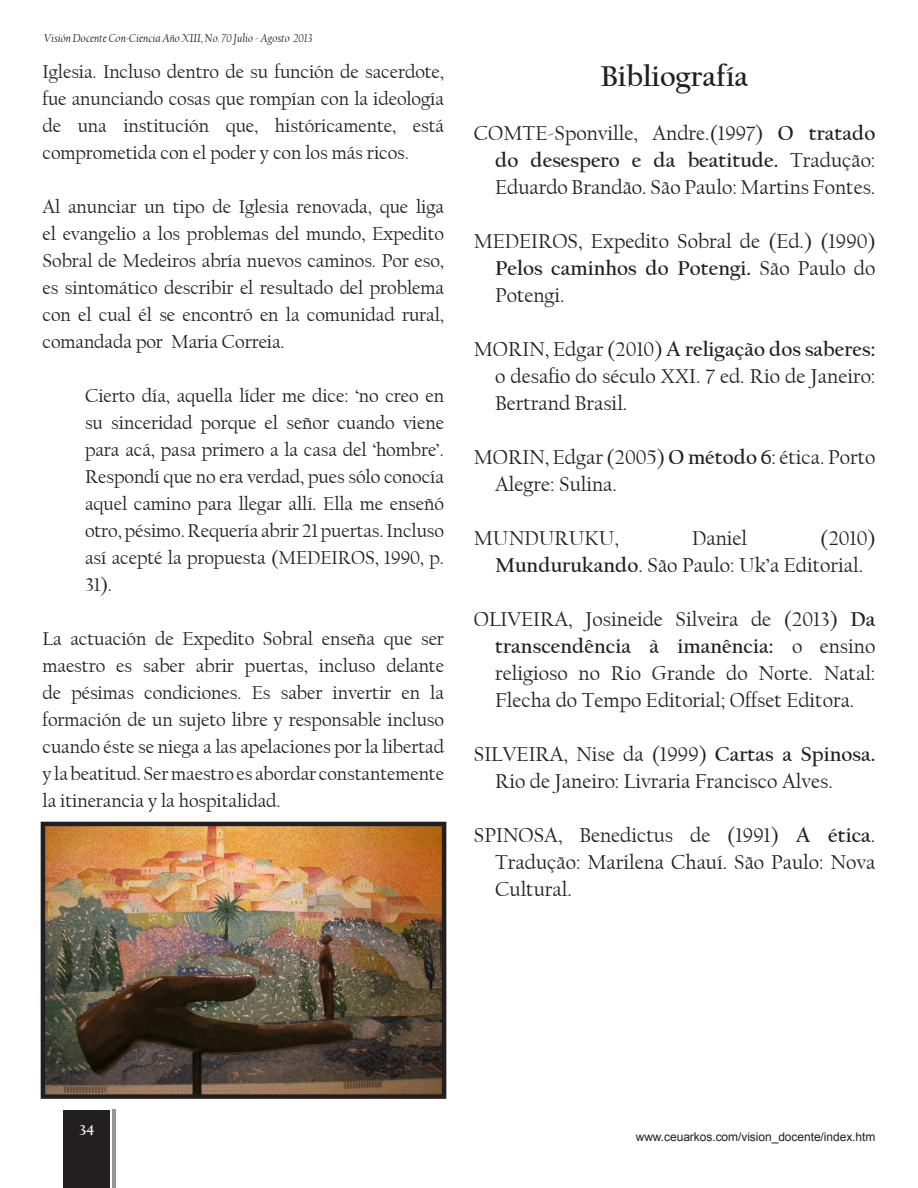
<style>
.page{position:relative;width:918px;height:1188px;background:#fff}
.page>*{position:absolute;margin:0;border:0;box-sizing:border-box;transform-origin:0 0}
.t1{font:700 30px "Californian FB";color:#231f20}
.t2{font:21px/27px "Californian FB";color:#231f20;text-align:justify}
.t3{font:19.5px/27px "Californian FB";letter-spacing:-.005em;color:#231f20;text-align:justify}
.t4{font:700 15px "Californian FB";color:#fff}
.t5{font:italic 12px "Californian FB";letter-spacing:-.005em;color:#231f20}
.t6{font:12px "Arial";letter-spacing:-.005em;color:#231f20}
.s1{font-weight:700}
</style>
<div class="page">
<div style="left:64px;top:1110px;width:46px;height:78px;background:#231f20"></div>
<hr style="left:113px;top:1110px;width:3px;height:78px;background:#939598">
<img style="left:46px;top:827px;width:395px;height:267px">
<div style="left:41px;top:822px;width:405px;height:277px;border:4px solid #231f20"></div>
<p class="t5" style="left:44px;top:31px;width:270px">Visión Docente Con-Ciencia Año XIII, No. 70 Julio - Agosto 2013</p>
<p class="t3" style="left:43px;top:59px;width:403px">Iglesia. Incluso dentro de su función de sacerdote, fue anunciando cosas que rompían con la ideología de una institución que, históricamente, está comprometida con el poder y con los más ricos.</p>
<p class="t3" style="left:43px;top:194px;width:403px">Al anunciar un tipo de Iglesia renovada, que liga el evangelio a los problemas del mundo, Expedito Sobral de Medeiros abría nuevos caminos. Por eso, es sintomático describir el resultado del problema con el cual él se encontró en la comunidad rural, comandada por Maria Correia.</p>
<p class="t3" style="left:85px;top:383px;width:361px">Cierto día, aquella líder me dice: ‘no creo en su sinceridad porque el señor cuando viene para acá, pasa primero a la casa del ‘hombre’.<br>Respondí que no era verdad, pues sólo conocía aquel camino para llegar allí. Ella me enseñó otro, pésimo. Requería abrir 21 puertas. Incluso así acepté la propuesta (MEDEIROS, 1990, p.<br>31).</p>
<p class="t3" style="left:43px;top:626px;width:403px">La actuación de Expedito Sobral enseña que ser maestro es saber abrir puertas, incluso delante de pésimas condiciones. Es saber invertir en la formación de un sujeto libre y responsable incluso cuando éste se niega a las apelaciones por la libertad y la beatitud. Ser maestro es abordar constantemente la itinerancia y la hospitalidad.</p>
<p class="t1" style="left:601px;top:59px;width:149px">Bibliografía</p>
<p class="t2" style="left:495px;top:120px;width:382px;text-indent:-21px">COMTE-Sponville, Andre.(1997) <span class="s1">O tratado do desespero e da beatitude.</span> Tradução:<br>Eduardo Brandão. São Paulo: Martins Fontes.</p>
<p class="t2" style="left:495px;top:228px;width:382px;text-indent:-21px">MEDEIROS, Expedito Sobral de (Ed.) (1990)<br><span class="s1">Pelos caminhos do Potengi.</span> São Paulo do Potengi.</p>
<p class="t2" style="left:495px;top:336px;width:382px;text-indent:-21px">MORIN, Edgar (2010) <span class="s1">A religação dos saberes: </span>o desafio do século XXI. 7 ed. Rio de Janeiro:<br>Bertrand Brasil.</p>
<p class="t2" style="left:495px;top:444px;width:382px;text-indent:-21px">MORIN, Edgar (2005) <span class="s1">O método 6</span>: ética. Porto<br>Alegre: Sulina.</p>
<p class="t2" style="left:474px;top:525px;width:147px">MUNDURUKU,</p>
<p class="t2" style="left:692px;top:525px;width:57px">Daniel</p>
<p class="t2" style="left:495px;top:525px;width:382px;text-indent:325px">(2010)<br><span class="s1">Mundurukando</span>. São Paulo: Uk’a Editorial.</p>
<p class="t2" style="left:495px;top:606px;width:382px;text-indent:-21px">OLIVEIRA, Josineide Silveira de (2013) <span class="s1">Da transcendência à imanência:</span> o ensino religioso no Rio Grande do Norte. Natal:<br>Flecha do Tempo Editorial; Offset Editora.</p>
<p class="t2" style="left:495px;top:741px;width:382px;text-indent:-21px">SILVEIRA, Nise da (1999) <span class="s1">Cartas a Spinosa.<br></span>Rio de Janeiro: Livraria Francisco Alves.</p>
<p class="t2" style="left:495px;top:822px;width:382px;text-indent:-21px">SPINOSA, Benedictus de (1991) <span class="s1">A ética</span>.<br>Tradução: Marilena Chauí. São Paulo: Nova Cultural.</p>
<p class="t4" style="left:79px;top:1121px;width:17px">34</p>
<p class="t6" style="left:636px;top:1129px;width:241px">www.ceuarkos.com/vision_docente/index.htm</p>
</div>
